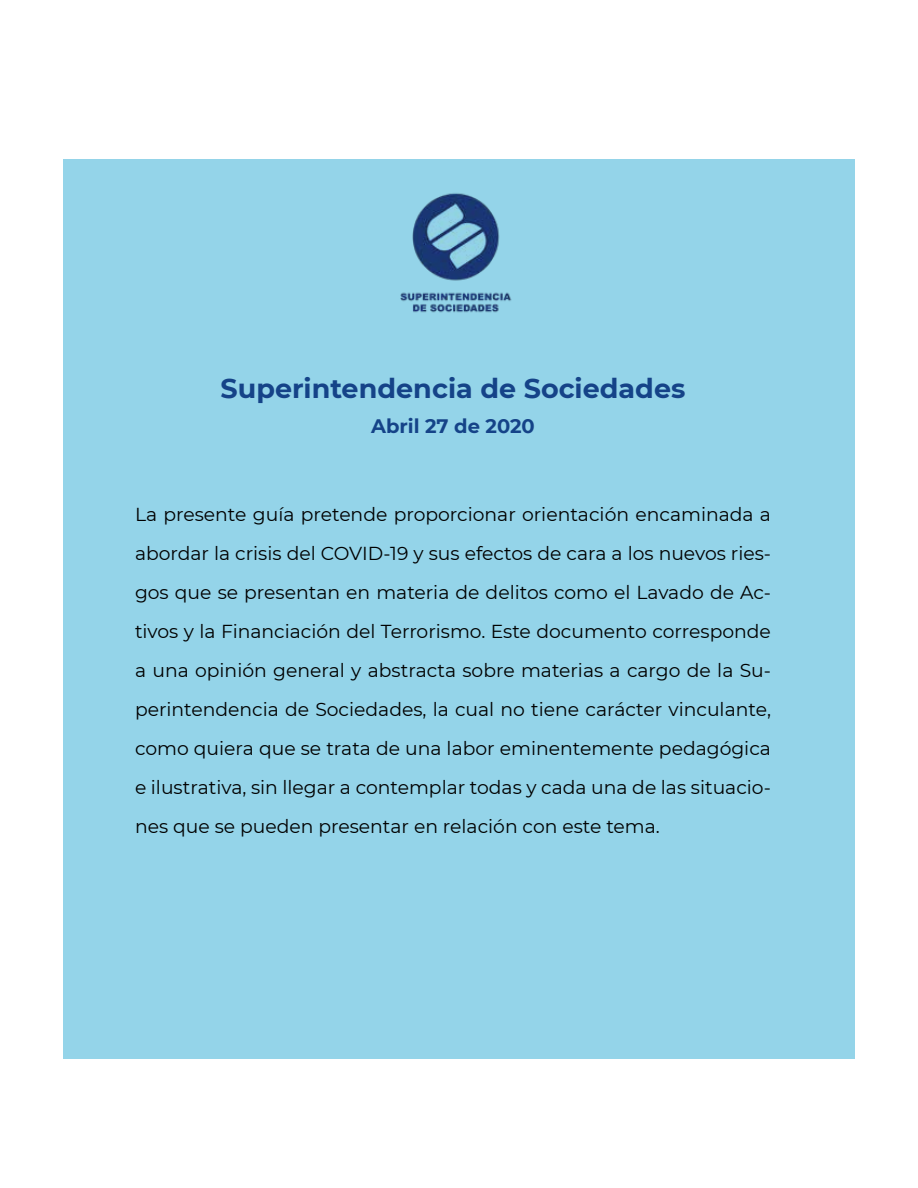
<style>
.page{position:relative;width:918px;height:1188px;background:#fff}
.page>*{position:absolute;margin:0;border:0;box-sizing:border-box;transform-origin:0 0}
.t1{font:700 27px "Montserrat";color:#154388}
.t2{font:700 19.5px "Montserrat";color:#154388}
.t3{font:18.75px/39px "Montserrat";color:#000;text-align:justify}
</style>
<div class="page">
<div style="left:63px;top:159px;width:792px;height:900px;background:#94d4e9"></div>
<img style="left:400px;top:193px;width:112px;height:120px">
<h1 class="t1" style="left:221px;top:369px;width:466px">Superintendencia de Sociedades</h1>
<p class="t2" style="left:371px;top:412px;width:165px">Abril 27 de 2020</p>
<p class="t3" style="left:135px;top:494px;width:638px">La presente guía pretende proporcionar orientación encaminada a abordar la crisis del COVID-19 y sus efectos de cara a los nuevos ries&shy;gos que se presentan en materia de delitos como el Lavado de Ac&shy;tivos y la Financiación del Terrorismo. Este documento corresponde a una opinión general y abstracta sobre materias a cargo de la Su&shy;perintendencia de Sociedades, la cual no tiene carácter vinculante, como quiera que se trata de una labor eminentemente pedagógica e ilustrativa, sin llegar a contemplar todas y cada una de las situacio&shy;nes que se pueden presentar en relación con este tema.</p>
</div>
